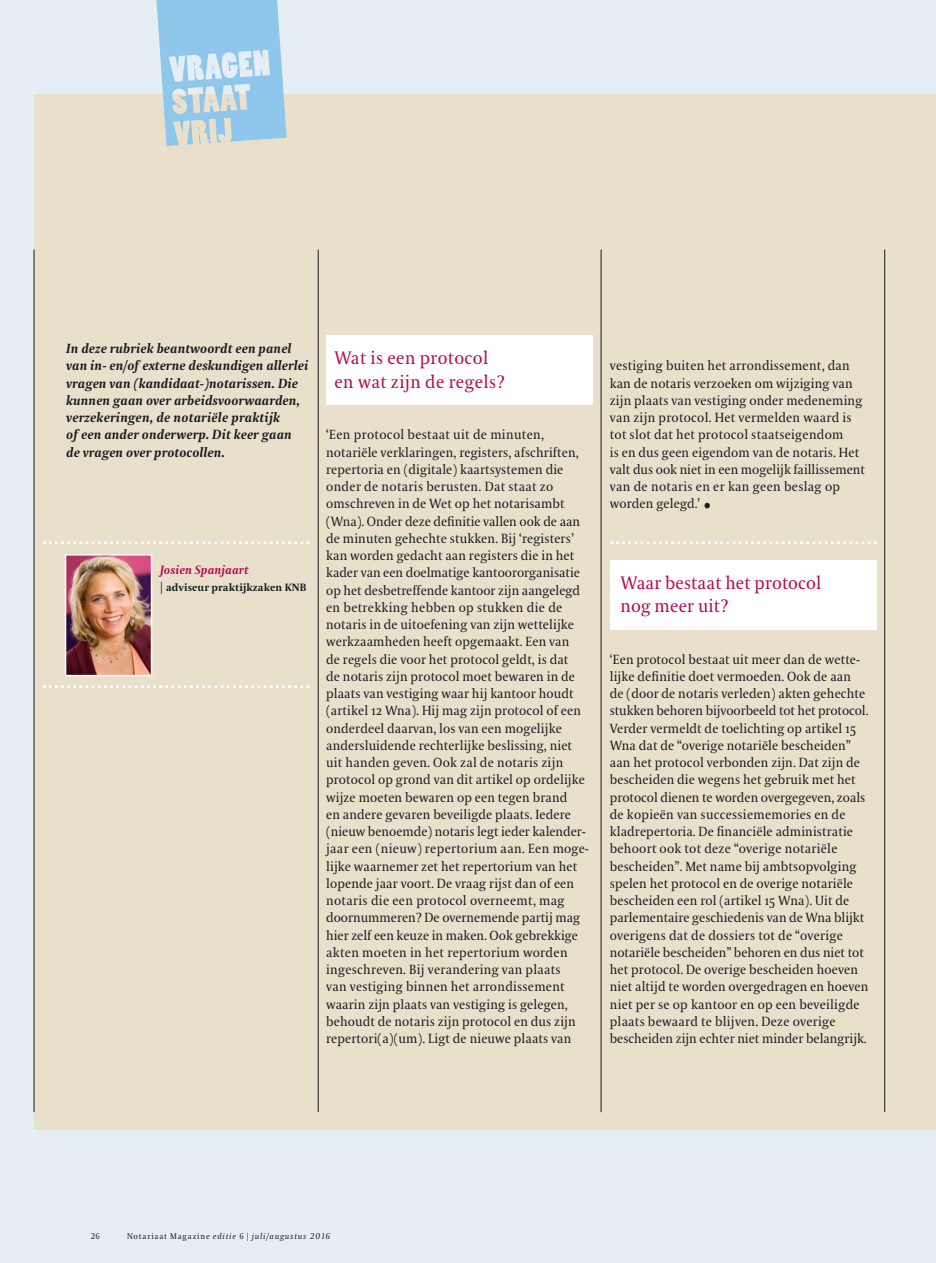
<style>
.page{position:relative;width:936px;height:1263px;background:#fff}
.page>*{position:absolute;margin:0;border:0;box-sizing:border-box;transform-origin:0 0}
.t1{font:18px/23.2px "VPRO Coranto";letter-spacing:.01em;color:#b80852}
.t2{font:13.2px/17.2px "VPRO Coranto";letter-spacing:.01em;color:#1a1a1f}
.t3{font:italic 700 13.2px/17.2px "VPRO Coranto";letter-spacing:.01em;color:#1a1a1f}
.t4{font:italic 700 12px "VPRO Coranto";letter-spacing:.01em;color:#b80852}
.t5{font:700 10.5px "VPRO Coranto";letter-spacing:.01em;color:#1a1a1f}
.t6{font:italic 8.25px "VPRO Coranto";letter-spacing:.1em;color:#1a1a1f}
.t7{font:8.25px "VPRO Coranto Cn";color:#1a1a1f}
.s1{font-weight:400;font-size:12px}
.s2{font-size:18px}
.s3{font-style:normal}
.s4{font-family:"VPRO Coranto Cn";font-style:normal}
</style>
<div class="page">
<div style="left:0;top:0;width:935px;height:1263px;background:#e5eef5"></div>
<div style="left:34px;top:94px;width:901px;height:1035px;background:#e9e0cc"></div>
<hr style="left:318px;top:250px;width:1px;height:862px;background:#1a1a1f">
<hr style="left:600px;top:250px;width:1px;height:862px;background:#1a1a1f">
<hr style="left:884px;top:250px;width:1px;height:862px;background:#1a1a1f">
<hr style="left:34px;top:250px;width:1px;height:862px;background:#1a1a1f">
<img style="left:68px;top:557px;width:81px;height:116px">
<div style="left:65px;top:554px;width:87px;height:122px;border:2px solid #fff"></div>
<svg style="left:44px;top:685px;width:264px;height:3px"></svg>
<svg style="left:44px;top:541px;width:264px;height:3px"></svg>
<svg style="left:156px;top:0;width:130px;height:146px"></svg>
<div style="left:326px;top:336px;width:266px;height:69px;background:#fff"></div>
<div style="left:609px;top:560px;width:267px;height:69px;background:#fff"></div>
<svg style="left:611px;top:541px;width:264px;height:3px"></svg>
<p class="t3" style="left:66px;top:340px;width:243px">In deze rubriek beantwoordt een panel van in- en/of externe deskundigen allerlei vragen van (kandidaat-)notarissen. Die kunnen gaan over arbeidsvoorwaarden, verzekeringen, de notariële praktijk<br>of een ander onderwerp. Dit keer gaan de vragen over protocollen.</p>
<p class="t4" style="left:160px;top:563px;width:90px">Josien Spanjaart</p>
<p class="t5" style="left:160px;top:581px;width:148px"><span class="s1">|</span> adviseur praktijkzaken KNB</p>
<h1 class="t1" style="left:334px;top:347px;width:172px">Wat is een protocol en wat zijn de regels?</h1>
<p class="t2" style="left:326px;top:426px;width:264px">‘Een protocol bestaat uit de minuten, notariële verklaringen, registers, afschriften, repertoria en (digitale) kaartsystemen die onder de notaris berusten. Dat staat zo omschreven in de Wet op het notarisambt (Wna). Onder deze definitie vallen ook de aan de minuten gehechte stukken. Bij ‘registers’ kan worden gedacht aan registers die in het kader van een doelmatige kantoororganisatie op het desbetreffende kantoor zijn aangelegd en betrekking hebben op stukken die de notaris in de uitoefening van zijn wettelijke werkzaamheden heeft opgemaakt. Een van<br>de regels die voor het protocol geldt, is dat<br>de notaris zijn protocol moet bewaren in de plaats van vestiging waar hij kantoor houdt (artikel 12 Wna). Hij mag zijn protocol of een onderdeel daarvan, los van een mogelijke andersluidende rechterlijke beslissing, niet uit handen geven. Ook zal de notaris zijn protocol op grond van dit artikel op ordelijke wijze moeten bewaren op een tegen brand<br>en andere gevaren beveiligde plaats. Iedere (nieuw benoemde) notaris legt ieder kalender&shy;jaar een (nieuw) repertorium aan. Een moge&shy;lijke waarnemer zet het repertorium van het lopende jaar voort. De vraag rijst dan of een notaris die een protocol overneemt, mag doornummeren? De overnemende partij mag hier zelf een keuze in maken. Ook gebrekkige akten moeten in het repertorium worden ingeschreven. Bij verandering van plaats<br>van vestiging binnen het arrondissement waarin zijn plaats van vestiging is gelegen, behoudt de notaris zijn protocol en dus zijn repertori(a)(um). Ligt de nieuwe plaats van</p>
<p class="t2" style="left:609px;top:357px;width:257px">vestiging buiten het arrondissement, dan kan de notaris verzoeken om wijziging van zijn plaats van vestiging onder medeneming van zijn protocol. Het vermelden waard is tot slot dat het protocol staatseigendom<br>is en dus geen eigendom van de notaris. Het valt dus ook niet in een mogelijk faillissement van de notaris en er kan geen beslag op worden gelegd.’ <span class="s2">•</span></p>
<h1 class="t1" style="left:620px;top:572px;width:202px;line-height:22.5px">Waar bestaat het protocol nog meer uit?</h1>
<p class="t2" style="left:609px;top:650px;width:260px">‘Een protocol bestaat uit meer dan de wette&shy;lijke definitie doet vermoeden. Ook de aan<br>de (door de notaris verleden) akten gehechte stukken behoren bijvoorbeeld tot het protocol.<br>Verder vermeldt de toelichting op artikel 15<br>Wna dat de “overige notariële bescheiden” aan het protocol verbonden zijn. Dat zijn de bescheiden die wegens het gebruik met het protocol dienen te worden overgegeven, zoals de kopieën van successiememories en de kladrepertoria. De financiële administratie behoort ook tot deze “overige notariële bescheiden”. Met name bij ambtsopvolging spelen het protocol en de overige notariële bescheiden een rol (artikel 15 Wna). Uit de parlementaire geschiedenis van de Wna blijkt overigens dat de dossiers tot de “overige notariële bescheiden” behoren en dus niet tot het protocol. De overige bescheiden hoeven niet altijd te worden overgedragen en hoeven niet per se op kantoor en op een beveiligde plaats bewaard te blijven. Deze overige bescheiden zijn echter niet minder belangrijk.</p>
<p class="t7" style="left:91px;top:1231px;width:10px">26</p>
<p class="t6" style="left:127px;top:1231px;width:204px"><span class="s3">Notariaat Magazine</span> editie <span class="s4">6 |</span> juli/augustus 2016</p>
</div>
